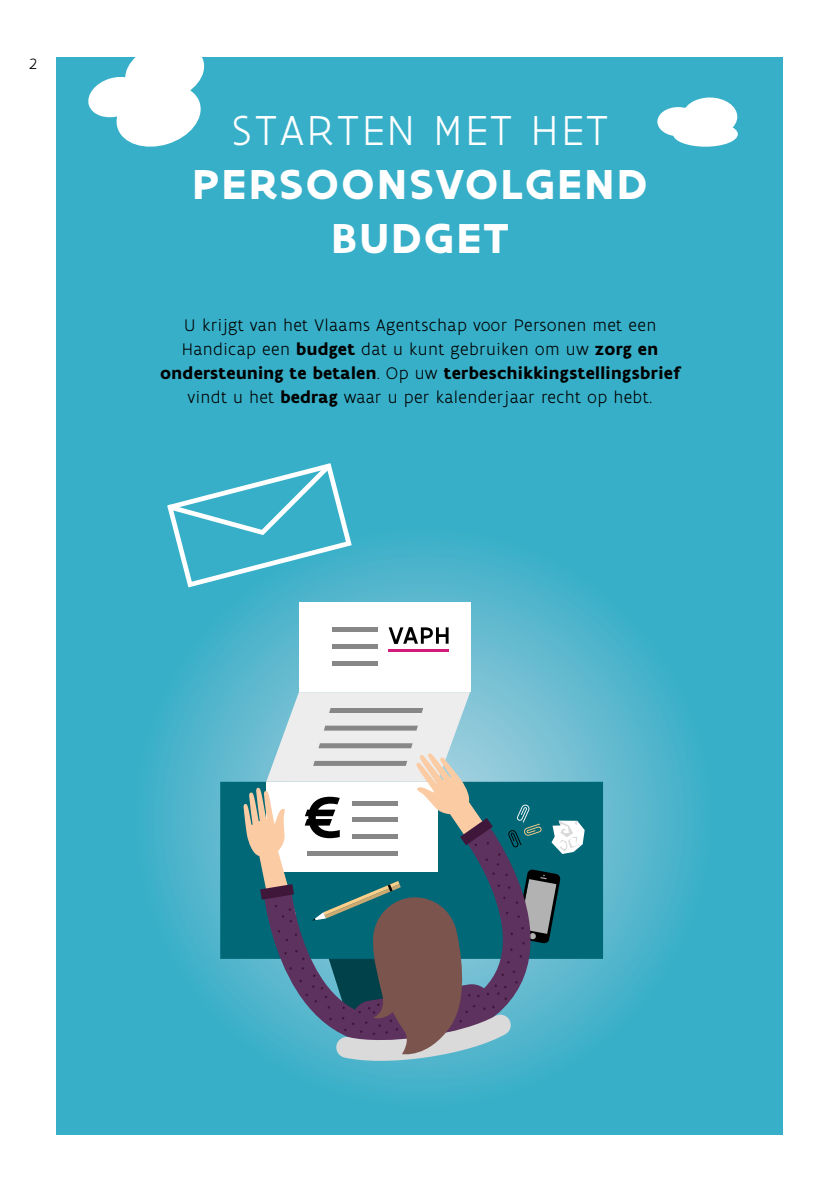
<style>
.page{position:relative;width:840px;height:1191px;background:#fff}
.page>*{position:absolute;margin:0;border:0;box-sizing:border-box;transform-origin:0 0}
.t1{font:700 45px/54px "Flanders Art Sans";letter-spacing:.055em;color:#fff;text-align:center}
.t2{font:300 45px "Flanders Art Sans";letter-spacing:.055em;color:#fff}
.t3{font:300 18px/24px "Flanders Art Sans";letter-spacing:.02em;color:#000;text-align:center}
.t4{font:300 16px "Flanders Art Sans";color:#000}
.s1{font-weight:700}
</style>
<div class="page">
<div style="left:57px;top:57px;width:725px;height:1077px;background:#37afc8"></div>
<svg style="left:154px;top:542px;width:539px;height:547px"></svg>
<div style="left:220px;top:782px;width:382px;height:177px;background:#006877"></div>
<div style="left:299px;top:602px;width:171px;height:90px;background:#fff"></div>
<svg style="left:388px;top:627px;width:60px;height:17px"></svg>
<hr style="left:388px;top:649px;width:60px;height:3px;background:#d31a7e">
<div style="left:332px;top:661px;width:45px;height:5px;background:#878787"></div>
<div style="left:332px;top:627px;width:45px;height:5px;background:#878787"></div>
<div style="left:332px;top:644px;width:45px;height:5px;background:#878787"></div>
<svg style="left:213px;top:598px;width:79px;height:5px"></svg>
<svg style="left:243px;top:692px;width:341px;height:370px"></svg>
<div style="left:292px;top:586px;width:76px;height:17px;background:#50b5cc"></div>
<svg style="left:167px;top:463px;width:184px;height:124px"></svg>
<svg style="left:88px;top:57px;width:117px;height:90px"></svg>
<div style="left:657px;top:107px;width:41px;height:29px;background:#fff;border-radius:50%"></div>
<div style="left:672px;top:122px;width:65px;height:25px;background:#fff;border-radius:50%"></div>
<div style="left:682px;top:97px;width:54px;height:39px;background:#fff;border-radius:50%"></div>
<p class="t4" style="left:29px;top:54px;width:9px">2</p>
<h1 class="t2" style="left:231px;top:104px;width:378px">STARTEN MET HET</h1>
<h1 class="t1" style="left:192px;top:158px;width:456px">PERSOONSVOLGEND<br>BUDGET</h1>
<p class="t3" style="left:160px;top:314px;width:521px">U krijgt van het Vlaams Agentschap voor Personen met een Handicap een <span class="s1">budget</span> dat u kunt gebruiken om uw <span class="s1">zorg en ondersteuning te betalen</span>. Op uw <span class="s1">terbeschikkingstellingsbrief </span>vindt u het <span class="s1">bedrag</span> waar u per kalenderjaar recht op hebt.</p>
</div>
